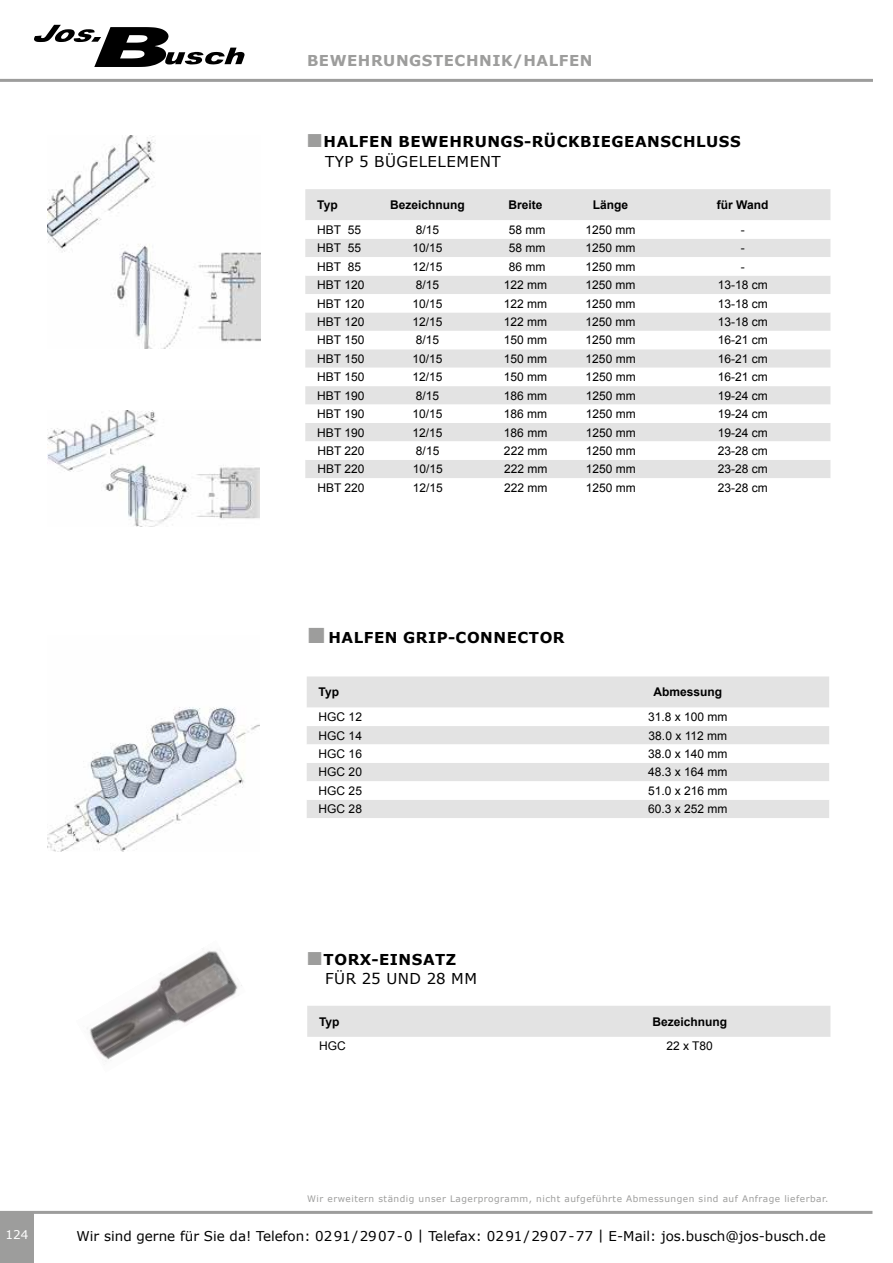
<style>
.page{position:relative;width:893px;height:1263px;background:#fff}
.page>*{position:absolute;margin:0;border:0;box-sizing:border-box;transform-origin:0 0}
.t1{font:700 15px/19.4px "Verdana";letter-spacing:.035em;color:#000}
.t2{font:700 15px "Verdana";letter-spacing:.035em;color:#9d9d9c}
.t3{font:13.5px "Verdana";color:#000}
.t4{font:12px "Arial";color:#000}
.t5{font:700 12px "Arial";color:#000}
.t6{font:12px "Verdana";color:#fff}
.t7{font:9px "Verdana";letter-spacing:.055em;color:#9d9d9c}
.s1{font-family:"Times New Roman";font-weight:400;font-size:28.5px;color:#9d9d9c}
.s2{font-weight:400}
</style>
<div class="page">
<hr style="left:0;top:79px;width:873px;height:3px;background:#9d9d9c">
<hr style="left:0;top:1211px;width:872px;height:3px;background:#9d9d9c">
<div style="left:0;top:1211px;width:34px;height:52px;background:#9d9d9c"></div>
<svg style="left:34px;top:25px;width:210px;height:42px"></svg>
<img style="left:48px;top:410px;width:211px;height:117px">
<img style="left:48px;top:136px;width:212px;height:212px">
<div style="left:305px;top:189px;width:525px;height:31px;background:#e3e3e3"></div>
<svg style="left:305px;top:239px;width:525px;height:239px;fill:#e3e3e3"></svg>
<img style="left:47px;top:707px;width:212px;height:144px">
<div style="left:307px;top:676px;width:522px;height:142px;background:#e3e3e3"></div>
<svg style="left:307px;top:708px;width:522px;height:92px"></svg>
<img style="left:87px;top:951px;width:155px;height:111px">
<div style="left:307px;top:1006px;width:523px;height:31px;background:#e3e3e3"></div>
<p class="t2" style="left:307px;top:50px;width:287px">BEWEHRUNGSTECHNIK/HALFEN</p>
<p class="t1" style="left:325px;top:132px;width:417px;text-indent:-19px"><span class="s1">■</span>HALFEN BEWEHRUNGS-RÜCKBIEGEANSCHLUSS<br><span class="s2">TYP 5 BÜGELELEMENT</span></p>
<p class="t5" style="left:317px;top:196px;width:22px">Typ</p>
<p class="t5" style="left:390px;top:196px;width:76px">Bezeichnung</p>
<p class="t5" style="left:508px;top:196px;width:36px">Breite</p>
<p class="t5" style="left:593px;top:196px;width:37px">Länge</p>
<p class="t5" style="left:717px;top:196px;width:53px">für Wand</p>
<p class="t4" style="left:317px;top:221px;width:45px">HBT 55</p>
<p class="t4" style="left:416px;top:221px;width:25px">8/15</p>
<p class="t4" style="left:509px;top:221px;width:38px">58 mm</p>
<p class="t4" style="left:586px;top:221px;width:52px">1250 mm</p>
<p class="t4" style="left:741px;top:221px;width:5px">-</p>
<p class="t4" style="left:317px;top:240px;width:45px">HBT 55</p>
<p class="t4" style="left:413px;top:240px;width:32px">10/15</p>
<p class="t4" style="left:509px;top:240px;width:38px">58 mm</p>
<p class="t4" style="left:586px;top:240px;width:52px">1250 mm</p>
<p class="t4" style="left:741px;top:240px;width:5px">-</p>
<p class="t4" style="left:317px;top:258px;width:45px">HBT 85</p>
<p class="t4" style="left:413px;top:258px;width:32px">12/15</p>
<p class="t4" style="left:509px;top:258px;width:38px">86 mm</p>
<p class="t4" style="left:586px;top:258px;width:52px">1250 mm</p>
<p class="t4" style="left:741px;top:258px;width:5px">-</p>
<p class="t4" style="left:317px;top:277px;width:49px">HBT 120</p>
<p class="t4" style="left:416px;top:277px;width:25px">8/15</p>
<p class="t4" style="left:504px;top:277px;width:45px">122 mm</p>
<p class="t4" style="left:586px;top:277px;width:52px">1250 mm</p>
<p class="t4" style="left:718px;top:277px;width:52px">13-18 cm</p>
<p class="t4" style="left:317px;top:295px;width:49px">HBT 120</p>
<p class="t4" style="left:413px;top:295px;width:32px">10/15</p>
<p class="t4" style="left:504px;top:295px;width:45px">122 mm</p>
<p class="t4" style="left:586px;top:295px;width:52px">1250 mm</p>
<p class="t4" style="left:718px;top:295px;width:52px">13-18 cm</p>
<p class="t4" style="left:317px;top:313px;width:49px">HBT 120</p>
<p class="t4" style="left:413px;top:313px;width:32px">12/15</p>
<p class="t4" style="left:504px;top:313px;width:45px">122 mm</p>
<p class="t4" style="left:586px;top:313px;width:52px">1250 mm</p>
<p class="t4" style="left:718px;top:313px;width:52px">13-18 cm</p>
<p class="t4" style="left:317px;top:332px;width:49px">HBT 150</p>
<p class="t4" style="left:416px;top:332px;width:25px">8/15</p>
<p class="t4" style="left:504px;top:332px;width:45px">150 mm</p>
<p class="t4" style="left:586px;top:332px;width:52px">1250 mm</p>
<p class="t4" style="left:718px;top:332px;width:52px">16-21 cm</p>
<p class="t4" style="left:317px;top:350px;width:49px">HBT 150</p>
<p class="t4" style="left:413px;top:350px;width:32px">10/15</p>
<p class="t4" style="left:504px;top:350px;width:45px">150 mm</p>
<p class="t4" style="left:586px;top:350px;width:52px">1250 mm</p>
<p class="t4" style="left:718px;top:350px;width:52px">16-21 cm</p>
<p class="t4" style="left:317px;top:369px;width:49px">HBT 150</p>
<p class="t4" style="left:413px;top:369px;width:32px">12/15</p>
<p class="t4" style="left:504px;top:369px;width:45px">150 mm</p>
<p class="t4" style="left:586px;top:369px;width:52px">1250 mm</p>
<p class="t4" style="left:718px;top:369px;width:52px">16-21 cm</p>
<p class="t4" style="left:317px;top:387px;width:49px">HBT 190</p>
<p class="t4" style="left:416px;top:387px;width:25px">8/15</p>
<p class="t4" style="left:504px;top:387px;width:45px">186 mm</p>
<p class="t4" style="left:586px;top:387px;width:52px">1250 mm</p>
<p class="t4" style="left:718px;top:387px;width:52px">19-24 cm</p>
<p class="t4" style="left:317px;top:406px;width:49px">HBT 190</p>
<p class="t4" style="left:413px;top:406px;width:32px">10/15</p>
<p class="t4" style="left:504px;top:406px;width:45px">186 mm</p>
<p class="t4" style="left:586px;top:406px;width:52px">1250 mm</p>
<p class="t4" style="left:718px;top:406px;width:52px">19-24 cm</p>
<p class="t4" style="left:317px;top:424px;width:49px">HBT 190</p>
<p class="t4" style="left:413px;top:424px;width:32px">12/15</p>
<p class="t4" style="left:504px;top:424px;width:45px">186 mm</p>
<p class="t4" style="left:586px;top:424px;width:52px">1250 mm</p>
<p class="t4" style="left:718px;top:424px;width:52px">19-24 cm</p>
<p class="t4" style="left:317px;top:442px;width:49px">HBT 220</p>
<p class="t4" style="left:416px;top:442px;width:25px">8/15</p>
<p class="t4" style="left:504px;top:442px;width:45px">222 mm</p>
<p class="t4" style="left:586px;top:442px;width:52px">1250 mm</p>
<p class="t4" style="left:718px;top:442px;width:52px">23-28 cm</p>
<p class="t4" style="left:317px;top:461px;width:49px">HBT 220</p>
<p class="t4" style="left:413px;top:461px;width:32px">10/15</p>
<p class="t4" style="left:504px;top:461px;width:45px">222 mm</p>
<p class="t4" style="left:586px;top:461px;width:52px">1250 mm</p>
<p class="t4" style="left:718px;top:461px;width:52px">23-28 cm</p>
<p class="t4" style="left:317px;top:479px;width:49px">HBT 220</p>
<p class="t4" style="left:413px;top:479px;width:32px">12/15</p>
<p class="t4" style="left:504px;top:479px;width:45px">222 mm</p>
<p class="t4" style="left:586px;top:479px;width:52px">1250 mm</p>
<p class="t4" style="left:718px;top:479px;width:52px">23-28 cm</p>
<p class="t1" style="left:328px;top:627px;width:238px">HALFEN GRIP-CONNECTOR</p>
<p class="t5" style="left:319px;top:684px;width:22px">Typ</p>
<p class="t5" style="left:653px;top:684px;width:70px">Abmessung</p>
<p class="t4" style="left:319px;top:709px;width:45px">HGC 12</p>
<p class="t4" style="left:648px;top:709px;width:81px">31.8 x 100 mm</p>
<p class="t4" style="left:319px;top:727px;width:45px">HGC 14</p>
<p class="t4" style="left:649px;top:727px;width:80px">38.0 x 112 mm</p>
<p class="t4" style="left:319px;top:745px;width:45px">HGC 16</p>
<p class="t4" style="left:648px;top:745px;width:81px">38.0 x 140 mm</p>
<p class="t4" style="left:319px;top:764px;width:45px">HGC 20</p>
<p class="t4" style="left:648px;top:764px;width:81px">48.3 x 164 mm</p>
<p class="t4" style="left:319px;top:782px;width:45px">HGC 25</p>
<p class="t4" style="left:648px;top:782px;width:81px">51.0 x 216 mm</p>
<p class="t4" style="left:319px;top:801px;width:45px">HGC 28</p>
<p class="t4" style="left:648px;top:801px;width:81px">60.3 x 252 mm</p>
<p class="t1" style="left:325px;top:949px;width:154px;text-indent:-19px"><span class="s1">■</span>TORX-EINSATZ<br><span class="s2">FÜR 25 UND 28 MM</span></p>
<p class="t5" style="left:319px;top:1013px;width:22px">Typ</p>
<p class="t5" style="left:652px;top:1013px;width:76px">Bezeichnung</p>
<p class="t4" style="left:319px;top:1038px;width:28px">HGC</p>
<p class="t4" style="left:666px;top:1038px;width:48px">22 x T80</p>
<p class="t6" style="left:6px;top:1226px;width:24px">124</p>
<p class="t7" style="left:307px;top:1192px;width:523px">Wir erweitern ständig unser Lagerprogramm, nicht aufgeführte Abmessungen sind auf Anfrage lieferbar.</p>
<p class="t3" style="left:77px;top:1228px;width:751px">Wir sind gerne für Sie da! Telefon: 0291/2907-0 | Telefax: 0291/2907-77 | E-Mail: jos.busch@jos-busch.de</p>
</div>
